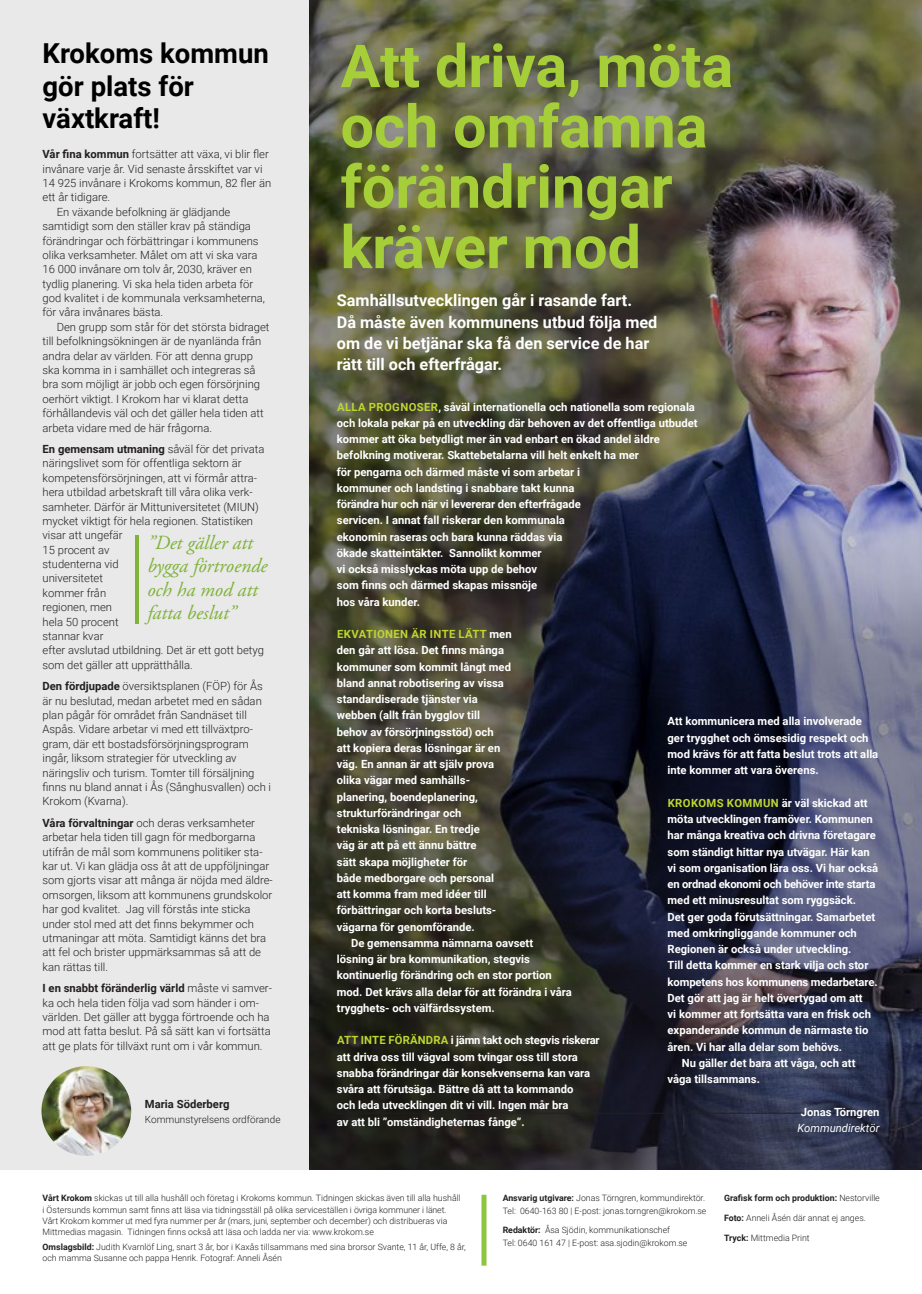
<style>
.page{position:relative;width:922px;height:1294px;background:#fff}
.page>*{position:absolute;margin:0;border:0;box-sizing:border-box;transform-origin:0 0}
.t1{font:700 59.38px/60.4px "Roboto";color:#a6ce39}
.t2{font:700 27.5px/32.5px "Roboto";color:#000001}
.t3{font:italic 20px/23.4px "Adobe Garamond";color:#8bc63e}
.t4{font:700 16.25px/21.2px "Roboto";color:#fff}
.t5{font:700 11.25px/16.2px "Roboto";color:#fff}
.t6{font:300 11.25px/14.4px "Roboto";color:#231f20}
.t7{font:700 11.25px "Roboto";letter-spacing:-.02em;color:#fff}
.t8{font:italic 11.25px "Roboto";color:#fff}
.t9{font:700 11.25px "Roboto";color:#231f20}
.t10{font:300 10px "Roboto";color:#231f20}
.t11{font:300 8.75px/11.2px "Roboto";color:#231f20}
.t12{font:700 8.75px "Roboto";color:#231f20}
.s1{font-weight:700}
.s2{color:#bed630}
.s3{font-weight:300}
</style>
<div class="page">
<img style="left:309px;top:0;width:611px;height:1169px">
<div style="left:0;top:0;width:309px;height:1169px;background:#e9e9e9"></div>
<hr style="left:337px;top:1112px;width:542px;height:1px;background:#231f20">
<div style="left:481px;top:1194px;width:5px;height:71px;background:#8bc63e"></div>
<hr style="left:136px;top:535px;width:3px;height:88px;background:#8bc63e">
<img style="left:41px;top:1066px;width:90px;height:89px;border-radius:45px">
<h2 class="t2" style="left:43px;top:36px;width:228px">Krokoms kommun gör plats för växtkraft!</h2>
<p class="t6" style="left:43px;top:147px;width:228px"><span class="s1">Vår fina kommun</span> fortsätter att växa, vi blir fler</p>
<p class="t6" style="left:43px;top:161px;width:221px">invånare varje år. Vid senaste årsskiftet var vi</p>
<p class="t6" style="left:43px;top:175px;width:230px">14 925 invånare i Krokoms kommun, 82 fler än</p>
<p class="t6" style="left:43px;top:190px;width:69px">ett år tidigare.</p>
<p class="t6" style="left:57px;top:204px;width:175px">En växande befolkning är glädjande</p>
<p class="t6" style="left:43px;top:218px;width:210px">samtidigt som den ställer krav på ständiga</p>
<p class="t6" style="left:43px;top:233px;width:217px">förändringar och förbättringar i kommunens</p>
<p class="t6" style="left:43px;top:247px;width:216px">olika verksamheter. Målet om att vi ska vara</p>
<p class="t6" style="left:43px;top:262px;width:211px">16 000 invånare om tolv år, 2030, kräver en</p>
<p class="t6" style="left:43px;top:276px;width:212px">tydlig planering. Vi ska hela tiden arbeta för</p>
<p class="t6" style="left:43px;top:290px;width:224px">god kvalitet i de kommunala verksamheterna,</p>
<p class="t6" style="left:43px;top:305px;width:122px">för våra invånares bästa.</p>
<p class="t6" style="left:57px;top:319px;width:214px">Den grupp som står för det största bidraget</p>
<p class="t6" style="left:43px;top:333px;width:220px">till befolkningsökningen är de nyanlända från</p>
<p class="t6" style="left:43px;top:348px;width:212px">andra delar av världen. För att denna grupp</p>
<p class="t6" style="left:43px;top:362px;width:214px">ska komma in i samhället och integreras så</p>
<p class="t6" style="left:43px;top:377px;width:219px">bra som möjligt är jobb och egen försörjning</p>
<p class="t6" style="left:43px;top:391px;width:207px">oerhört viktigt. I Krokom har vi klarat detta</p>
<p class="t6" style="left:43px;top:405px;width:222px">förhållandevis väl och det gäller hela tiden att</p>
<p class="t6" style="left:43px;top:420px;width:171px">arbeta vidare med de här frågorna.</p>
<p class="t6" style="left:43px;top:441px;width:223px"><span class="s1">En gemensam utmaning</span> såväl för det privata näringslivet som för offentliga sektorn är kompetensförsörjningen, att vi förmår attra&shy;hera utbildad arbetskraft till våra olika verk&shy;samheter. Därför är Mittuniversitetet (MIUN) mycket viktigt för hela regionen. Statistiken visar att ungefär<br>15 procent av<br>studenterna vid<br>universitetet<br>kommer från<br>regionen, men<br>hela 50 procent<br>stannar kvar<br>efter avslutad utbildning. Det är ett gott betyg som det gäller att upprätthålla.</p>
<p class="t6" style="left:43px;top:678px;width:230px"><span class="s1">Den fördjupade</span> översiktsplanen (FÖP) för Ås är nu beslutad, medan arbetet med en sådan plan pågår för området från Sandnäset till Aspås. Vidare arbetar vi med ett tillväxtpro&shy;gram, där ett bostadsförsörjningsprogram ingår, liksom strategier för utveckling av näringsliv och turism. Tomter till försäljning finns nu bland annat i Ås (Sånghusvallen) och i Krokom (Kvarna).</p>
<p class="t6" style="left:43px;top:815px;width:232px"><span class="s1">Våra förvaltningar</span> och deras verksamheter arbetar hela tiden till gagn för medborgarna utifrån de mål som kommunens politiker sta&shy;kar ut. Vi kan glädja oss åt att de uppföljningar som gjorts visar att många är nöjda med äldre&shy;omsorgen, liksom att kommunens grundskolor har god kvalitet. Jag vill förstås inte sticka under stol med att det finns bekymmer och utmaningar att möta. Samtidigt känns det bra att fel och brister uppmärksammas så att de kan rättas till.</p>
<p class="t6" style="left:43px;top:980px;width:231px"><span class="s1">I en snabbt föränderlig värld</span> måste vi samver&shy;ka och hela tiden följa vad som händer i om&shy;världen. Det gäller att bygga förtroende och ha mod att fatta beslut. På så sätt kan vi fortsätta att ge plats för tillväxt runt om i vår kommun.</p>
<h3 class="t3" style="left:147px;top:531px;width:122px">”Det gäller att bygga förtroende och ha mod att fatta beslut”</h3>
<p class="t9" style="left:145px;top:1096px;width:86px">Maria Söderberg</p>
<p class="t10" style="left:145px;top:1112px;width:137px">Kommunstyrelsens ordförande</p>
<h1 class="t1" style="left:340px;top:34px;width:394px">Att driva, möta och omfamna förändringar kräver mod</h1>
<h3 class="t4" style="left:337px;top:289px;width:322px">Samhällsutvecklingen går i rasande fart.<br>Då måste även kommunens utbud följa med om de vi betjänar ska få den service de har rätt till och efterfrågar.</h3>
<p class="t5" style="left:337px;top:398px;width:362px"><span class="s2">ALLA PROGNOSER</span>, såväl internationella och nationella som regionala och lokala pekar på en utveckling där behoven av det offentliga utbudet kommer att öka betydligt mer än vad enbart en ökad andel äldre befolkning motiverar. Skattebetalarna vill helt enkelt ha mer<br>för pengarna och därmed måste vi som arbetar i<br>kommuner och landsting i snabbare takt kunna<br>förändra hur och när vi levererar den efterfrågade<br>servicen. I annat fall riskerar den kommunala<br>ekonomin raseras och bara kunna räddas via<br>ökade skatteintäkter. Sannolikt kommer<br>vi också misslyckas möta upp de behov<br>som finns och därmed skapas missnöje<br>hos våra kunder.</p>
<p class="t5" style="left:337px;top:625px;width:176px"><span class="s2">EKVATIONEN ÄR INTE LÄTT</span> men den går att lösa. Det finns många kommuner som kommit långt med bland annat robotisering av vissa standardiserade tjänster via webben (allt från bygglov till behov av försörjningsstöd) och<br>att kopiera deras lösningar är en väg. En annan är att själv prova olika vägar med samhälls&shy;planering, boendeplanering, strukturförändringar och<br>tekniska lösningar. En tredje<br>väg är att på ett ännu bättre<br>sätt skapa möjligheter för<br>både medborgare och personal<br>att komma fram med idéer till förbättringar och korta besluts&shy;vägarna för genomförande.</p>
<p class="t5" style="left:337px;top:934px;width:236px;text-indent:14px">De gemensamma nämnarna oavsett lösning är bra kommunikation, stegvis kontinuerlig förändring och en stor portion mod. Det krävs alla delar för att förändra i våra trygghets- och välfärdssystem.</p>
<p class="t5" style="left:337px;top:1031px;width:264px"><span class="s2">ATT INTE FÖRÄNDRA</span> i jämn takt och stegvis riskerar att driva oss till vägval som tvingar oss till stora snabba förändringar där konsekvenserna kan vara svåra att förutsäga. Bättre då att ta kommando<br>och leda utvecklingen dit vi vill. Ingen mår bra<br>av att bli ”omständigheternas fånge”.</p>
<p class="t5" style="left:667px;top:713px;width:212px">Att kommunicera med alla involverade ger trygghet och ömsesidig respekt och mod krävs för att fatta beslut trots att alla inte kommer att vara överens.</p>
<p class="t5" style="left:667px;top:794px;width:201px"><span class="s2">KROKOMS KOMMUN</span> är väl skickad att</p>
<p class="t5" style="left:667px;top:810px;width:207px">möta utvecklingen framöver. Kommunen</p>
<p class="t5" style="left:667px;top:826px;width:210px">har många kreativa och drivna företagare</p>
<p class="t5" style="left:667px;top:843px;width:204px">som ständigt hittar nya utvägar. Här kan</p>
<p class="t5" style="left:667px;top:859px;width:212px">vi som organisation lära oss. Vi har också</p>
<p class="t7" style="left:667px;top:876px;width:209px">en ordnad ekonomi och behöver inte starta</p>
<p class="t5" style="left:667px;top:891px;width:190px">med ett minusresultat som ryggsäck.</p>
<p class="t5" style="left:667px;top:907px;width:209px">Det ger goda förutsättningar. Samarbetet</p>
<p class="t5" style="left:667px;top:924px;width:191px">med omkringliggande kommuner och</p>
<p class="t5" style="left:667px;top:940px;width:185px">Regionen är också under utveckling.</p>
<p class="t5" style="left:667px;top:956px;width:202px">Till detta kommer en stark vilja och stor</p>
<p class="t5" style="left:667px;top:972px;width:211px">kompetens hos kommunens medarbetare.</p>
<p class="t5" style="left:667px;top:989px;width:197px">Det gör att jag är helt övertygad om att</p>
<p class="t5" style="left:667px;top:1005px;width:205px">vi kommer att fortsätta vara en frisk och</p>
<p class="t5" style="left:667px;top:1021px;width:202px">expanderande kommun de närmaste tio</p>
<p class="t5" style="left:667px;top:1037px;width:176px">åren. Vi har alla delar som behövs.</p>
<p class="t5" style="left:681px;top:1054px;width:175px">Nu gäller det bara att våga, och att</p>
<p class="t5" style="left:667px;top:1070px;width:94px">våga tillsammans.</p>
<p class="t5" style="left:800px;top:1102px;width:80px">Jonas Törngren</p>
<p class="t8" style="left:797px;top:1119px;width:83px">Kommundirektör</p>
<p class="t11" style="left:43px;top:1192px;width:419px"><span class="s1">Vårt Krokom</span> skickas ut till alla hushåll och företag i Krokoms kommun. Tidningen skickas även till alla hushåll i Östersunds kommun samt finns att läsa via tidningsställ på olika serviceställen i övriga kommuner i länet.<br>Vårt Krokom kommer ut med fyra nummer per år (mars, juni, september och december) och distribueras via Mittmedias magasin. Tidningen finns också att läsa och ladda ner via: www.krokom.se</p>
<p class="t11" style="left:43px;top:1240px;width:425px"><span class="s1">Omslagsbild:</span> Judith Kvarnlöf Ling, snart 3 år, bor i Kaxås tillsammans med sina brorsor Svante, 11 år, Uffe, 8 år, och mamma Susanne och pappa Henrik. Fotograf: Anneli Åsén</p>
<p class="t11" style="left:502px;top:1191px;width:205px;line-height:12.5px"><span class="s1">Ansvarig utgivare:</span> Jonas Törngren, kommundirektör.<br>Tel: 0640-163 80 | E-post: jonas.torngren@krokom.se</p>
<p class="t11" style="left:502px;top:1223px;width:186px;line-height:12.5px"><span class="s1">Redaktör:</span> Åsa Sjödin, kommunikationschef<br>Tel: 0640 161 47 | E-post: asa.sjodin@krokom.se</p>
<p class="t12" style="left:724px;top:1191px;width:157px">Grafisk form och produktion: <span class="s3">Nestorville</span></p>
<p class="t11" style="left:724px;top:1211px;width:143px"><span class="s1">Foto:</span> Anneli Åsén där annat ej anges.</p>
<p class="t11" style="left:724px;top:1231px;width:87px"><span class="s1">Tryck:</span> Mittmedia Print</p>
</div>
